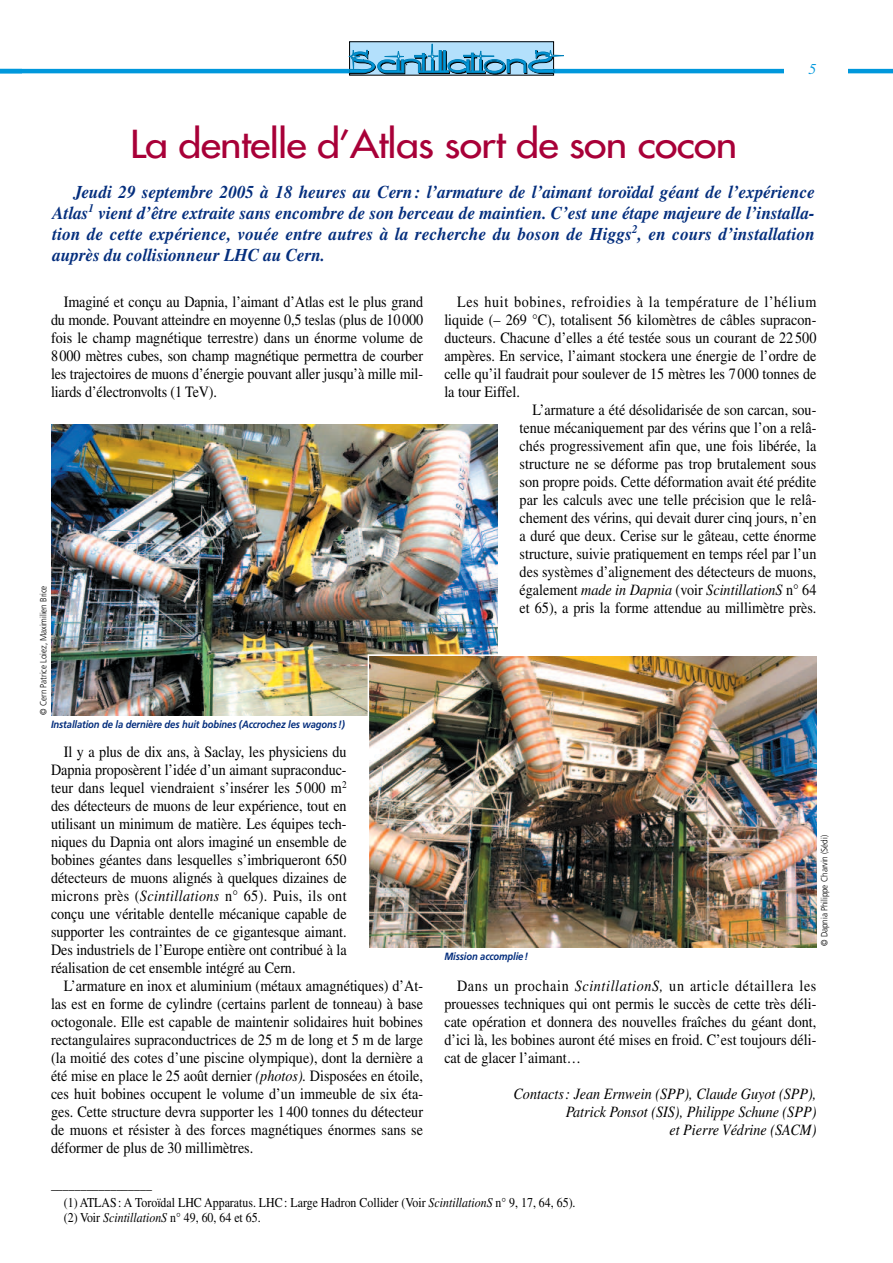
<style>
.page{position:relative;width:893px;height:1263px;background:#fff}
.page>*{position:absolute;margin:0;border:0;box-sizing:border-box;transform-origin:0 0}
.t1{font:37.5px "Futura";letter-spacing:-.015em;color:#a80038;scale:1.1 1}
.t2{font:italic 700 18px/21px "Times";color:#042e7d;text-align:justify;scale:.95 1}
.t3{font:15.75px/18px "Times";color:#000;text-align:justify;scale:.9 1}
.t4{font:italic 15.75px/18px "Times";color:#000;text-align:right;scale:.9 1}
.t5{font:15.75px "Times";letter-spacing:.04em;color:#000;scale:.9 1}
.t6{font:italic 15px "Times";color:#0098dc;scale:1.05 1}
.t7{font:13.5px/18px "Times";color:#000;scale:.88 1}
.t8{font:italic 700 10.5px "Frutiger";letter-spacing:-.01em;color:#042e7d;scale:.9 1}
.t9{font:300 9px "Frutiger";letter-spacing:-.005em;color:#000;scale:.9 1}
.s1{font-style:normal}
.s2{font-style:italic}
</style>
<div class="page">
<hr style="left:0;top:69px;width:892px;height:4px;background:#0098dc">
<svg style="left:344px;top:41px;width:220px;height:35px;background:#75b0cf"></svg>
<div style="left:784px;top:44px;width:64px;height:52px;background:#fff"></div>
<img style="left:51px;top:425px;width:446px;height:290px">
<img style="left:369px;top:656px;width:447px;height:291px">
<hr style="left:368px;top:654px;width:455px;height:2px;background:#fff">
<hr style="left:368px;top:654px;width:1px;height:303px;background:#fff">
<p class="t6" style="left:809px;top:63px;width:9px">5</p>
<h1 class="t1" style="left:130px;top:125px;width:554px">La dentelle d’Atlas sort de son cocon</h1>
<p class="t2" style="left:53px;top:183px;width:804px;text-indent:21px">Jeudi 29 septembre 2005 à 18 heures au Cern : l’armature de l’aimant toroïdal géant de l’expérience Atlas<sup>1</sup> vient d’être extraite sans encombre de son berceau de maintien. C’est une étape majeure de l’installa&shy;tion de cette expérience, vouée entre autres à la recherche du boson de Higgs<sup>2</sup>, en cours d’installation auprès du collisionneur LHC au Cern.</p>
<p class="t3" style="left:51px;top:295px;width:415px;text-indent:13px">Imaginé et conçu au Dapnia, l’aimant d’Atlas est le plus grand du monde. Pouvant atteindre en moyenne 0,5 teslas (plus de 10000 fois le champ magnétique terrestre) dans un énorme volume de 8000 mètres cubes, son champ magnétique permettra de courber les trajectoires de muons d’énergie pouvant aller jusqu’à mille mil&shy;liards d’électronvolts (1 TeV).</p>
<p class="t5" style="left:457px;top:296px;width:401px">Les huit bobines, refroidies à la température de l’hélium</p>
<p class="t3" style="left:444px;top:313px;width:415px">liquide (– 269 °C), totalisent 56 kilomètres de câbles supracon-</p>
<p class="t3" style="left:444px;top:331px;width:415px">ducteurs. Chacune d’elles a été testée sous un courant de 22500</p>
<p class="t3" style="left:444px;top:349px;width:415px">ampères. En service, l’aimant stockera une énergie de l’ordre de</p>
<p class="t3" style="left:444px;top:367px;width:415px">celle qu’il faudrait pour soulever de 15 mètres les 7000 tonnes de</p>
<p class="t3" style="left:444px;top:385px;width:85px">la tour Eiffel.</p>
<p class="t3" style="left:532px;top:403px;width:317px">L’armature a été désolidarisée de son carcan, sou-</p>
<p class="t3" style="left:520px;top:421px;width:331px">tenue mécaniquement par des vérins que l’on a relâ-</p>
<p class="t3" style="left:520px;top:439px;width:331px">chés progressivement afin que, une fois libérée, la</p>
<p class="t3" style="left:520px;top:457px;width:331px">structure ne se déforme pas trop brutalement sous</p>
<p class="t3" style="left:520px;top:475px;width:331px">son propre poids. Cette déformation avait été prédite</p>
<p class="t3" style="left:520px;top:493px;width:331px">par les calculs avec une telle précision que le relâ-</p>
<p class="t3" style="left:520px;top:511px;width:331px">chement des vérins, qui devait durer cinq jours, n’en</p>
<p class="t3" style="left:520px;top:529px;width:331px">a duré que deux. Cerise sur le gâteau, cette énorme</p>
<p class="t3" style="left:520px;top:547px;width:331px">structure, suivie pratiquement en temps réel par l’un</p>
<p class="t3" style="left:520px;top:565px;width:331px">des systèmes d’alignement des détecteurs de muons,</p>
<p class="t4" style="left:520px;top:583px;width:331px"><span class="s1">également</span> made in Dapnia <span class="s1">(voir</span> ScintillationS <span class="s1">n° 64</span></p>
<p class="t3" style="left:520px;top:601px;width:331px">et 65), a pris la forme attendue au millimètre près.</p>
<p class="t9" style="left:40px;top:715px;width:145px;rotate:-90deg">© Cern Patrice Loiez, Maximilien Brice</p>
<p class="t8" style="left:51px;top:720px;width:328px">Installation de la dernière des huit bobines (Accrochez les wagons !)</p>
<p class="t3" style="left:51px;top:745px;width:330px;text-indent:13px">Il y a plus de dix ans, à Saclay, les physiciens du Dapnia proposèrent l’idée d’un aimant supraconduc&shy;teur dans lequel viendraient s’insérer les 5 000 m<sup>2 </sup>des détecteurs de muons de leur expérience, tout en utilisant un minimum de matière. Les équipes tech&shy;niques du Dapnia ont alors imaginé un ensemble de bobines géantes dans lesquelles s’imbriqueront 650 détecteurs de muons alignés à quelques dizaines de microns près (<span class="s2">Scintillations</span> n° 65). Puis, ils ont conçu une véritable dentelle mécanique capable de supporter les contraintes de ce gigantesque aimant.<br>Des industriels de l’Europe entière ont contribué à la réalisation de cet ensemble intégré au Cern.</p>
<p class="t3" style="left:51px;top:979px;width:415px;text-indent:13px">L’armature en inox et aluminium (métaux amagnétiques) d’At&shy;las est en forme de cylindre (certains parlent de tonneau) à base octogonale. Elle est capable de maintenir solidaires huit bobines rectangulaires supraconductrices de 25 m de long et 5 m de large (la moitié des cotes d’une piscine olympique), dont la dernière a été mise en place le 25 août dernier <span class="s2">(photos).</span> Disposées en étoile, ces huit bobines occupent le volume d’un immeuble de six éta&shy;ges. Cette structure devra supporter les 1400 tonnes du détecteur de muons et résister à des forces magnétiques énormes sans se déformer de plus de 30 millimètres.</p>
<p class="t8" style="left:444px;top:952px;width:95px">Mission accomplie!</p>
<p class="t9" style="left:821px;top:946px;width:125px;rotate:-90deg">© Dapnia Philippe Charvin (Sédi)</p>
<p class="t3" style="left:444px;top:979px;width:415px;text-indent:13px">Dans un prochain <span class="s2">ScintillationS,</span> un article détaillera les prouesses techniques qui ont permis le succès de cette très déli&shy;cate opération et donnera des nouvelles fraîches du géant dont, d’ici là, les bobines auront été mises en froid. C’est toujours déli&shy;cat de glacer l’aimant…</p>
<p class="t4" style="left:513px;top:1087px;width:338px">Contacts: Jean Ernwein (SPP), Claude Guyot (SPP),<br>Patrick Ponsot (SIS), Philippe Schune (SPP)<br>et Pierre Védrine (SACM)</p>
<p class="t7" style="left:64px;top:1177px;width:583px;text-indent:-13px">_________________<br>(1) ATLAS: A Toroïdal LHC Apparatus. LHC: Large Hadron Collider (Voir <span class="s2">ScintillationS</span> n° 9, 17, 64, 65).</p>
<p class="t7" style="left:64px;top:1210px;width:225px">(2) Voir <span class="s2">ScintillationS</span> n° 49, 60, 64 et 65.</p>
</div>
